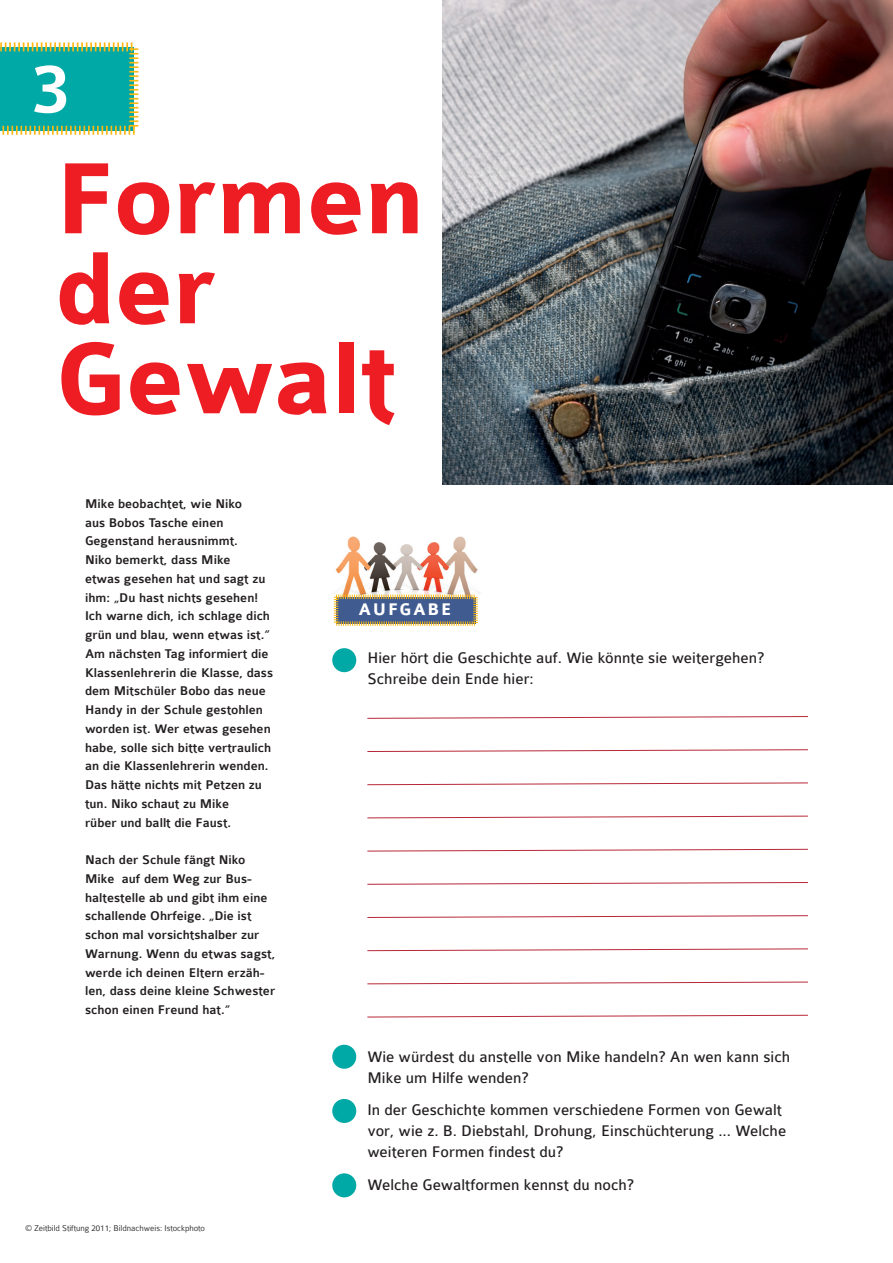
<style>
.page{position:relative;width:893px;height:1263px;background:#fff}
.page>*{position:absolute;margin:0;border:0;box-sizing:border-box;transform-origin:0 0}
.Head30{font:700 108px "Colaborate";color:#ee1d23}
.Head30-2{font:500 75px "Colaborate";color:#fff}
.Sub12{font:700 18px "Colaborate";letter-spacing:.1em;color:#fff}
.Fließtext11{font:16.5px/21px "Colaborate";color:#231f20}
.Vorspann{font:500 13.5px/18.8px "Colaborate";color:#231f20}
.Fließtext{font:300 9px "Colaborate";color:#231f20}
</style>
<div class="page">
<svg style="left:0;top:42px;width:138px;height:93px;background:#29b09f"></svg>
<div style="left:332px;top:648px;width:24px;height:24px;background:#00a9a5;border-radius:50%"></div>
<div style="left:332px;top:1045px;width:24px;height:24px;background:#00a9a5;border-radius:50%"></div>
<div style="left:332px;top:1099px;width:24px;height:24px;background:#00a9a5;border-radius:50%"></div>
<svg style="left:367px;top:716px;width:441px;height:3px"></svg>
<svg style="left:367px;top:749px;width:441px;height:3px"></svg>
<svg style="left:367px;top:782px;width:441px;height:3px"></svg>
<svg style="left:367px;top:815px;width:441px;height:4px"></svg>
<svg style="left:367px;top:848px;width:441px;height:4px"></svg>
<svg style="left:367px;top:882px;width:441px;height:3px"></svg>
<svg style="left:367px;top:915px;width:441px;height:3px"></svg>
<svg style="left:367px;top:948px;width:441px;height:3px"></svg>
<svg style="left:367px;top:981px;width:441px;height:3px"></svg>
<svg style="left:367px;top:1014px;width:441px;height:4px"></svg>
<img style="left:442px;top:0;width:451px;height:484px">
<img style="left:333px;top:536px;width:148px;height:87px">
<svg style="left:334px;top:595px;width:144px;height:31px;background:#6b7687"></svg>
<div style="left:332px;top:1173px;width:24px;height:24px;background:#00a9a5;border-radius:50%"></div>
<p class="Head30-2" style="left:31px;top:49px;width:42px">3</p>
<p class="Head30" style="left:55px;top:143px;width:371px">Formen</p>
<p class="Head30" style="left:55px;top:233px;width:163px">der</p>
<p class="Head30" style="left:55px;top:323px;width:341px">Gewalt</p>
<p class="Vorspann" style="left:85px;top:494px;width:158px">Mike beobachtet, wie Niko</p>
<p class="Vorspann" style="left:85px;top:513px;width:140px">aus Bobos Tasche einen</p>
<p class="Vorspann" style="left:85px;top:532px;width:154px">Gegenstand herausnimmt.</p>
<p class="Vorspann" style="left:85px;top:551px;width:147px">Niko bemerkt, dass Mike</p>
<p class="Vorspann" style="left:85px;top:569px;width:182px">etwas gesehen hat und sagt zu ihm: „Du hast nichts gesehen!</p>
<p class="Vorspann" style="left:85px;top:607px;width:187px">Ich warne dich, ich schlage dich grün und blau, wenn etwas ist.“</p>
<p class="Vorspann" style="left:85px;top:644px;width:190px">Am nächsten Tag informiert die<br>Klassenlehrerin die Klasse, dass dem Mitschüler Bobo das neue<br>Handy in der Schule gestohlen worden ist. Wer etwas gesehen habe, solle sich bitte vertraulich</p>
<p class="Vorspann" style="left:85px;top:757px;width:185px">an die Klassenlehrerin wenden.</p>
<p class="Vorspann" style="left:85px;top:776px;width:178px">Das hätte nichts mit Petzen zu</p>
<p class="Vorspann" style="left:85px;top:794px;width:146px">tun. Niko schaut zu Mike</p>
<p class="Vorspann" style="left:85px;top:813px;width:148px">rüber und ballt die Faust.</p>
<p class="Vorspann" style="left:85px;top:851px;width:162px">Nach der Schule fängt Niko</p>
<p class="Vorspann" style="left:85px;top:869px;width:168px">Mike auf dem Weg zur Bus-</p>
<p class="Vorspann" style="left:85px;top:888px;width:192px">haltestelle ab und gibt ihm eine schallende Ohrfeige. „Die ist schon mal vorsichtshalber zur<br>Warnung. Wenn du etwas sagst, werde ich deinen Eltern erzäh&shy;len, dass deine kleine Schwester schon einen Freund hat.“</p>
<p class="Fließtext" style="left:25px;top:1223px;width:181px">© Zeitbild Stiftung 2011; Bildnachweis: Istockphoto</p>
<p class="Sub12" style="left:358px;top:600px;width:95px">AUFGABE</p>
<p class="Fließtext11" style="left:367px;top:647px;width:399px">Hier hört die Geschichte auf. Wie könnte sie weitergehen?<br>Schreibe dein Ende hier:</p>
<p class="Fließtext11" style="left:367px;top:1046px;width:424px">Wie würdest du anstelle von Mike handeln? An wen kann sich<br>Mike um Hilfe wenden?</p>
<p class="Fließtext11" style="left:367px;top:1100px;width:420px">In der Geschichte kommen verschiedene Formen von Gewalt vor, wie z. B. Diebstahl, Drohung, Einschüchterung ... Welche weiteren Formen findest du?</p>
<p class="Fließtext11" style="left:367px;top:1174px;width:268px">Welche Gewaltformen kennst du noch?</p>
</div>
